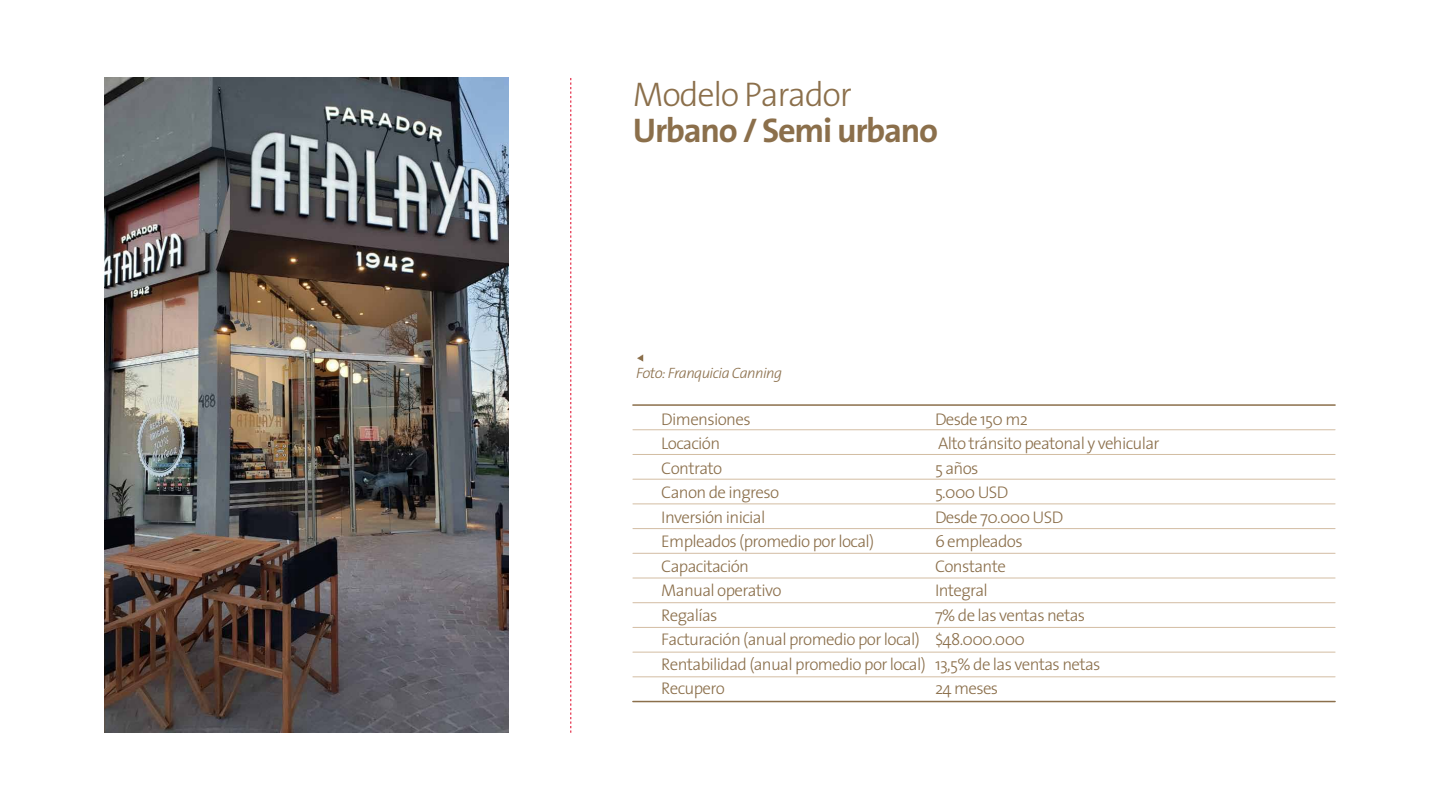
<style>
.page{position:relative;width:1440px;height:810px;background:#fff}
.page>*{position:absolute;margin:0;border:0;box-sizing:border-box;transform-origin:0 0}
.t1{font:700 34.35px "The Sans";letter-spacing:-.04em;color:#8b6f4b}
.t2{font:300 34.35px "The Sans";letter-spacing:-.04em;color:#8b6f4b}
.t3{font:300 16.95px/24.5px "The Sans";letter-spacing:-.04em;color:#8b6f4b}
.t4{font:italic 300 15px "The Sans";letter-spacing:-.04em;color:#8b6f4b}
</style>
<div class="page">
<svg style="left:570px;top:78px;width:1px;height:655px"></svg>
<hr style="left:633px;top:429px;width:702px;height:1px;background:#d3bda3">
<hr style="left:633px;top:404px;width:702px;height:2px;background:#8b6f4b">
<hr style="left:633px;top:454px;width:702px;height:1px;background:#d3bda3">
<hr style="left:633px;top:479px;width:702px;height:1px;background:#d3bda3">
<hr style="left:633px;top:504px;width:702px;height:1px;background:#d3bda3">
<hr style="left:633px;top:528px;width:702px;height:1px;background:#d3bda3">
<hr style="left:633px;top:553px;width:702px;height:1px;background:#d3bda3">
<hr style="left:633px;top:578px;width:702px;height:1px;background:#d3bda3">
<hr style="left:633px;top:602px;width:702px;height:1px;background:#d3bda3">
<hr style="left:633px;top:627px;width:702px;height:1px;background:#d3bda3">
<hr style="left:633px;top:652px;width:702px;height:1px;background:#d3bda3">
<hr style="left:633px;top:676px;width:702px;height:1px;background:#d3bda3">
<hr style="left:633px;top:701px;width:702px;height:1px;background:#8b6f4b">
<img style="left:105px;top:77px;width:404px;height:655px">
<svg style="left:637px;top:355px;width:6px;height:7px"></svg>
<h1 class="t2" style="left:633px;top:66px;width:221px">Modelo Parador</h1>
<h1 class="t1" style="left:633px;top:102px;width:307px">Urbano / Semi urbano</h1>
<p class="t4" style="left:636px;top:360px;width:148px">Foto: Franquicia Canning</p>
<p class="t3" style="left:661px;top:406px;width:266px">Dimensiones<br>Locación<br>Contrato<br>Canon de ingreso<br>Inversión inicial<br>Empleados (promedio por local)<br>Capacitación<br>Manual operativo<br>Regalías<br>Facturación (anual promedio por local)<br>Rentabilidad (anual promedio por local)<br>Recupero</p>
<p class="t3" style="left:935px;top:406px;width:226px">Desde 150 m2<br>Alto tránsito peatonal y vehicular<br>5 años<br>5.000 USD<br>Desde 70.000 USD<br>6 empleados<br>Constante<br>Integral<br>7% de las ventas netas $48.000.000<br>13,5% de las ventas netas<br>24 meses</p>
</div>
